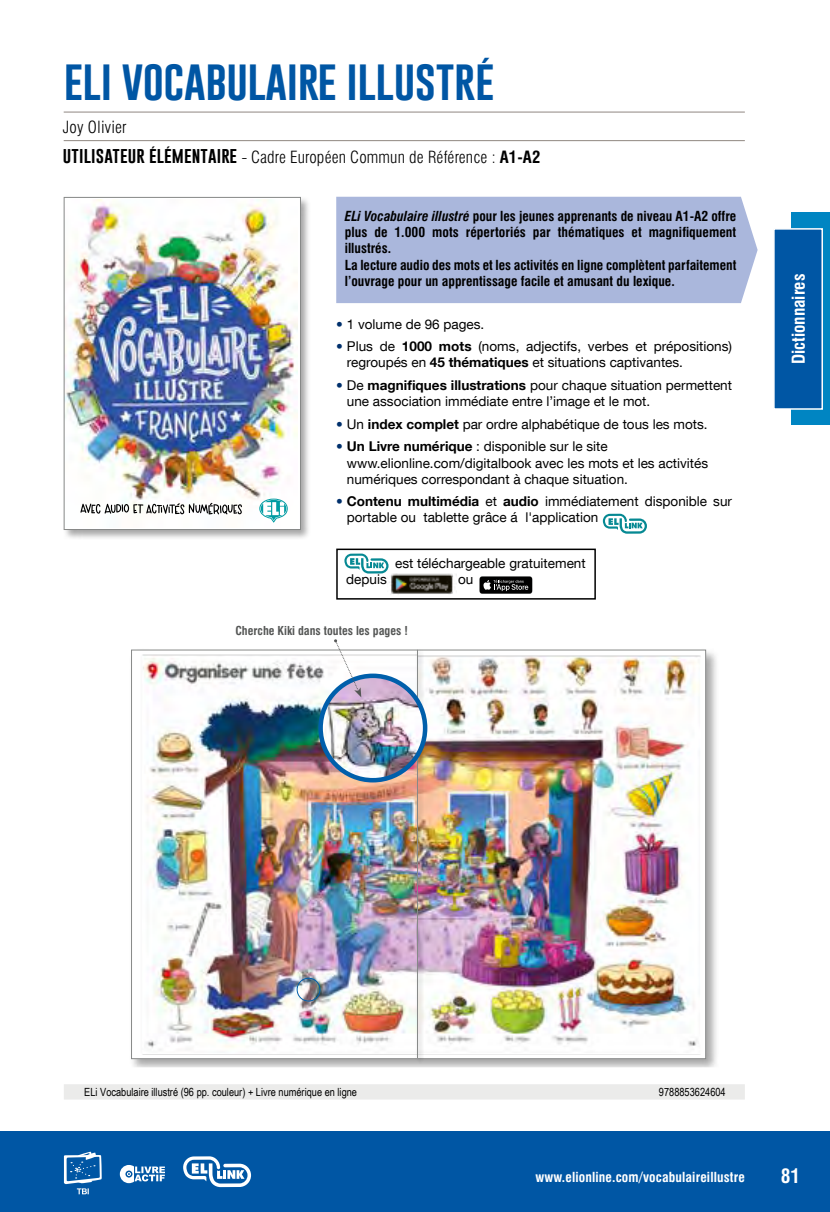
<style>
.page{position:relative;width:830px;height:1212px;background:#fff}
.page>*{position:absolute;margin:0;border:0;box-sizing:border-box;transform-origin:0 0}
.t1{font:42px "Gobold";letter-spacing:-.01em;color:#0056a4}
.t2{font:700 condensed 19.5px "Swiss 721 BT";color:#fff}
.t3{font:700 condensed 17.25px "Swiss 721 BT";color:#fff}
.t4{font:300 condensed 16.5px/29.7px "Swiss 721 BT";letter-spacing:.01em;color:#000}
.t5{font:13.5px/16.2px "Helvetica Neue LT Com";color:#000}
.t6{font:700 condensed 13.5px/16.2px "Swiss 721 BT";color:#000}
.t7{font:700 condensed 13.5px "Swiss 721 BT";letter-spacing:.01em;color:#fff}
.t8{font:700 condensed 12px "Swiss 721 BT";color:#555756}
.t9{font:11.25px "Arial Narrow";color:#000}
.s1{font-family:"Gobold";font-weight:400;font-stretch:normal}
.s2{font-weight:700}
.s3{font-style:italic}
.s4{font-weight:300;color:#00306c}
</style>
<div class="page">
<div style="left:129px;top:648px;width:589px;height:423px;background:#000;opacity:.35"></div>
<img style="left:133px;top:650px;width:573px;height:409px">
<img style="left:414px;top:648px;width:10px;height:416px">
<hr style="left:417px;top:650px;width:1px;height:408px;background:#878988">
<div style="left:296px;top:978px;width:24px;height:23px;border:1px solid #005fab;border-radius:50%"></div>
<div style="left:336px;top:197px;width:421px;height:106px;background:#aab7dc"></div>
<svg style="left:64px;top:1067px;width:680px;height:32px"></svg>
<hr style="left:64px;top:112px;width:680px;height:1px;background:#908781">
<hr style="left:64px;top:140px;width:680px;height:1px;background:#908781">
<div style="left:62px;top:196px;width:249px;height:344px;background:#000;opacity:.35"></div>
<img style="left:66px;top:199px;width:231px;height:329px">
<svg style="left:259px;top:499px;width:28px;height:23px"></svg>
<svg style="left:80px;top:503px;width:162px;height:11px"></svg>
<div style="left:64px;top:197px;width:236px;height:333px;border:1px solid #878988"></div>
<img style="left:320px;top:676px;width:105px;height:104px;border-radius:52px">
<div style="left:318px;top:673px;width:109px;height:109px;border:4px solid #005fab;border-radius:50%"></div>
<svg style="left:334px;top:639px;width:27px;height:58px"></svg>
<div style="left:0;top:1131px;width:829px;height:81px;background:#0056a4"></div>
<svg style="left:602px;top:514px;width:44px;height:20px"></svg>
<div style="left:336px;top:549px;width:259px;height:51px;border:2px solid #000"></div>
<img style="left:389px;top:573px;width:64px;height:21px">
<svg style="left:479px;top:576px;width:53px;height:18px"></svg>
<svg style="left:344px;top:553px;width:44px;height:20px"></svg>
<svg style="left:120px;top:1165px;width:45px;height:18px"></svg>
<svg style="left:64px;top:1151px;width:38px;height:43px"></svg>
<svg style="left:183px;top:1156px;width:68px;height:31px"></svg>
<div style="left:791px;top:213px;width:38px;height:212px;background:#0085c2"></div>
<svg style="left:774px;top:228px;width:49px;height:182px;background:#0f60a9"></svg>
<h1 class="t1" style="left:64px;top:53px;width:431px">ELI VOCABULAIRE ILLUSTRÉ</h1>
<p class="t4" style="left:63px;top:112px;width:478px">Joy Olivier<br><span class="s1">UTILISATEUR ÉLÉMENTAIRE</span> - Cadre Européen Commun de Référence : <span class="s2">A1-A2</span></p>
<p class="t6" style="left:344px;top:208px;width:393px"><span class="s3">ELi Vocabulaire illustré</span> pour les jeunes apprenants de niveau A1-A2 offre plus de 1.000 mots répertoriés par thématiques et magnifiquement illustrés.<br>La lecture audio des mots et les activités en ligne complètent parfaitement l’ouvrage pour un apprentissage facile et amusant du lexique.</p>
<p class="t5" style="left:336px;top:315px;width:149px"><span class="s4">•</span> 1 volume de 96 pages.</p>
<p class="t5" style="left:347px;top:338px;width:386px;text-indent:-11px"><span class="s4">•</span> Plus de <span class="s2">1000 mots</span> (noms, adjectifs, verbes et prépositions) regroupés en <span class="s2">45 thématiques</span> et situations captivantes.</p>
<p class="t5" style="left:347px;top:377px;width:386px;text-indent:-11px"><span class="s4">•</span> De <span class="s2">magnifiques illustrations</span> pour chaque situation permettent une association immédiate entre l’image et le mot.</p>
<p class="t5" style="left:336px;top:415px;width:372px"><span class="s4">•</span> Un <span class="s2">index complet</span> par ordre alphabétique de tous les mots.</p>
<p class="t5" style="left:347px;top:438px;width:363px;text-indent:-11px"><span class="s4">•</span> <span class="s2">Un Livre numérique</span> : disponible sur le site www.elionline.com/digitalbook avec les mots et les activités numériques correspondant à chaque situation.</p>
<p class="t5" style="left:347px;top:493px;width:386px;text-indent:-11px"><span class="s4">•</span> <span class="s2">Contenu multimédia</span> et <span class="s2">audio</span> immédiatement disponible sur portable ou tablette grâce á l'application</p>
<p class="t5" style="left:395px;top:555px;width:192px">est téléchargeable gratuitement</p>
<p class="t5" style="left:346px;top:571px;width:42px">depuis</p>
<p class="t5" style="left:458px;top:571px;width:17px">ou</p>
<p class="t8" style="left:235px;top:623px;width:174px">Cherche Kiki dans toutes les pages !</p>
<p class="t3" style="left:787px;top:364px;width:92px;rotate:-90deg">Dictionnaires</p>
<p class="t9" style="left:84px;top:1085px;width:274px">ELi Vocabulaire illustré (96 pp. couleur) + Livre numérique en ligne</p>
<p class="t9" style="left:658px;top:1085px;width:68px">9788853624604</p>
<p class="t7" style="left:535px;top:1169px;width:211px">www.elionline.com/vocabulaireillustre</p>
<h2 class="t2" style="left:780px;top:1164px;width:21px">81</h2>
</div>
